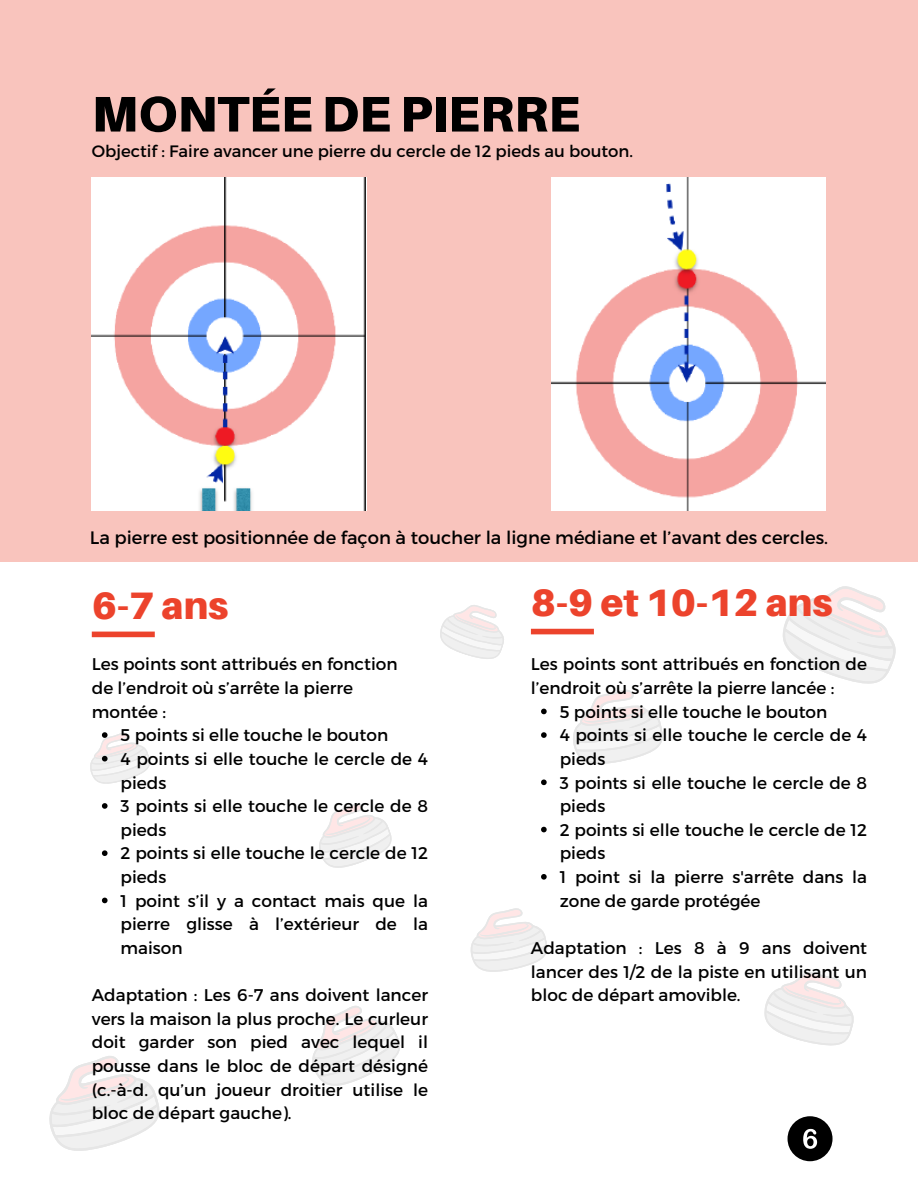
<style>
.page{position:relative;width:918px;height:1188px;background:#fff}
.page>*{position:absolute;margin:0;border:0;box-sizing:border-box;transform-origin:0 0}
.t1{font:900 50.1px "Aileron";color:#000}
.t2{font:900 38.25px "Aileron";color:#ec432c}
.t3{font:18px "Montserrat";color:#000}
.t4{font:16.95px/23.7px "Montserrat";color:#000}
.t5{font:16.5px "Montserrat";color:#000}
</style>
<div class="page">
<div style="left:0;top:0;width:918px;height:561px;background:#f9c4bd"></div>
<img style="left:92px;top:177px;width:274px;height:333px">
<div style="left:92px;top:632px;width:63px;height:5px;background:#ec432c"></div>
<svg style="left:470px;top:908px;width:78px;height:64px"></svg>
<svg style="left:764px;top:972px;width:90px;height:74px"></svg>
<svg style="left:440px;top:605px;width:64px;height:54px"></svg>
<svg style="left:319px;top:803px;width:73px;height:65px"></svg>
<svg style="left:49px;top:1056px;width:111px;height:95px"></svg>
<svg style="left:312px;top:1005px;width:88px;height:81px"></svg>
<svg style="left:783px;top:586px;width:113px;height:98px"></svg>
<svg style="left:573px;top:689px;width:90px;height:75px"></svg>
<img style="left:551px;top:177px;width:275px;height:333px">
<div style="left:531px;top:629px;width:63px;height:5px;background:#ec432c"></div>
<div style="left:788px;top:1116px;width:45px;height:45px;background:#000;border-radius:50%"></div>
<svg style="left:803px;top:1129px;width:14px;height:20px"></svg>
<svg style="left:90px;top:732px;width:60px;height:52px"></svg>
<svg style="left:102px;top:803px;width:6px;height:6px"></svg>
<svg style="left:102px;top:850px;width:6px;height:6px"></svg>
<svg style="left:102px;top:898px;width:6px;height:5px"></svg>
<svg style="left:541px;top:709px;width:6px;height:5px"></svg>
<svg style="left:541px;top:732px;width:6px;height:6px"></svg>
<svg style="left:541px;top:780px;width:6px;height:5px"></svg>
<svg style="left:541px;top:827px;width:6px;height:5px"></svg>
<svg style="left:541px;top:874px;width:6px;height:6px"></svg>
<p class="t1" style="left:92px;top:83px;width:490px">MONTÉE DE PIERRE</p>
<h1 class="t5" style="left:92px;top:140px;width:543px">Objectif : Faire avancer une pierre du cercle de 12 pieds au bouton.</h1>
<p class="t3" style="left:90px;top:526px;width:740px">La pierre est positionnée de façon à toucher la ligne médiane et l’avant des cercles.</p>
<p class="t2" style="left:92px;top:582px;width:138px">6-7 ans</p>
<h2 class="t2" style="left:531px;top:579px;width:303px">8-9 et 10-12 ans</h2>
<p class="t4" style="left:92px;top:652px;width:307px">Les points sont attribués en fonction</p>
<p class="t4" style="left:92px;top:675px;width:263px">de l’endroit où s’arrête la pierre</p>
<p class="t4" style="left:92px;top:699px;width:76px">montée :</p>
<p class="t4" style="left:121px;top:723px;width:269px">5 points si elle touche le bouton</p>
<p class="t4" style="left:121px;top:746px;width:309px">4 points si elle touche le cercle de 4 pieds</p>
<p class="t4" style="left:121px;top:793px;width:309px">3 points si elle touche le cercle de 8 pieds</p>
<p class="t4" style="left:121px;top:841px;width:309px">2 points si elle touche le cercle de 12 pieds</p>
<p class="t4" style="left:121px;top:888px;width:309px;text-align:justify">1 point s’il y a contact mais que la pierre glisse à l’extérieur de la maison</p>
<p class="t4" style="left:92px;top:982px;width:338px;text-align:justify">Adaptation : Les 6-7 ans doivent lancer vers la maison la plus proche. Le curleur doit garder son pied avec lequel il pousse dans le bloc de départ désigné (c.-à-d. qu’un joueur droitier utilise le bloc de départ gauche).</p>
<p class="t4" style="left:531px;top:652px;width:338px">Les points sont attribués en fonction de l’endroit où s’arrête la pierre lancée :</p>
<p class="t4" style="left:560px;top:699px;width:269px">5 points si elle touche le bouton</p>
<p class="t4" style="left:560px;top:723px;width:309px">4 points si elle touche le cercle de 4 pieds</p>
<p class="t4" style="left:560px;top:770px;width:309px">3 points si elle touche le cercle de 8 pieds</p>
<p class="t4" style="left:560px;top:817px;width:309px">2 points si elle touche le cercle de 12 pieds</p>
<h2 class="t4" style="left:560px;top:864px;width:309px">1 point si la pierre s'arrête dans la zone de garde protégée</h2>
<p class="t4" style="left:531px;top:935px;width:338px;text-align:justify">Adaptation : Les 8 à 9 ans doivent lancer des 1/2 de la piste en utilisant un bloc de départ amovible.</p>
</div>
